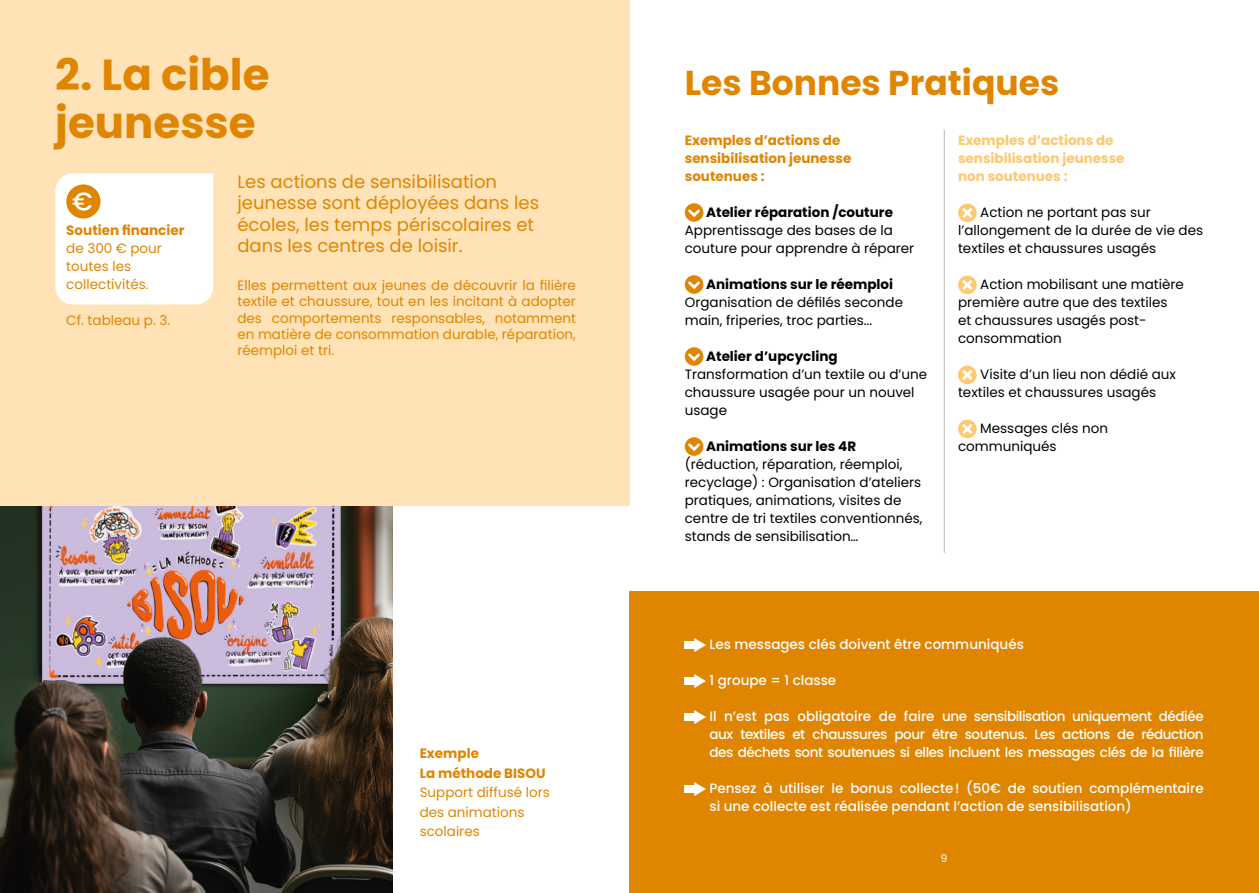
<style>
.page{position:relative;width:1259px;height:893px;background:#fff}
.page>*{position:absolute;margin:0;border:0;box-sizing:border-box;transform-origin:0 0}
.t1{font:700 43.5px/48px "Poppins";color:#e08500}
.t2{font:700 34.5px "Poppins";color:#e08500}
.t3{font:18px/21.6px "Poppins";color:#e08500}
.t4{font:13.5px/18px "Poppins";color:#000}
.t5{font:500 13.5px/18px "Poppins";color:#fff;text-align:justify}
.t6{font:13.5px/16.2px "Poppins";color:#e08500}
.t7{font:700 13.5px/18px "Poppins";color:#e08500}
.t8{font:700 13.5px "Poppins";color:#000}
.t9{font:700 13.5px/18px "Poppins";color:#ffc76e}
.t10{font:10.5px "Poppins";color:#fff}
</style>
<div class="page">
<img style="left:0;top:505px;width:392px;height:388px">
<div style="left:0;top:0;width:629px;height:505px;background:#ffe3b7"></div>
<div style="left:629px;top:591px;width:630px;height:302px;background:#e08500"></div>
<svg style="left:685px;top:203px;width:18px;height:19px"></svg>
<svg style="left:685px;top:207px;width:17px;height:12px"></svg>
<svg style="left:685px;top:275px;width:18px;height:19px"></svg>
<svg style="left:685px;top:279px;width:17px;height:12px"></svg>
<svg style="left:685px;top:347px;width:18px;height:19px"></svg>
<svg style="left:685px;top:351px;width:17px;height:12px"></svg>
<svg style="left:685px;top:437px;width:18px;height:19px"></svg>
<svg style="left:685px;top:441px;width:17px;height:12px"></svg>
<svg style="left:958px;top:204px;width:18px;height:18px"></svg>
<svg style="left:959px;top:205px;width:16px;height:16px"></svg>
<svg style="left:958px;top:276px;width:18px;height:18px"></svg>
<svg style="left:959px;top:277px;width:16px;height:16px"></svg>
<svg style="left:958px;top:366px;width:18px;height:18px"></svg>
<svg style="left:959px;top:367px;width:16px;height:16px"></svg>
<svg style="left:958px;top:420px;width:18px;height:18px"></svg>
<svg style="left:959px;top:421px;width:16px;height:16px"></svg>
<div style="left:685px;top:641px;width:12px;height:8px;background:#fff"></div>
<svg style="left:694px;top:638px;width:12px;height:14px"></svg>
<div style="left:685px;top:677px;width:12px;height:8px;background:#fff"></div>
<svg style="left:694px;top:674px;width:12px;height:14px"></svg>
<div style="left:685px;top:713px;width:12px;height:8px;background:#fff"></div>
<svg style="left:694px;top:710px;width:12px;height:14px"></svg>
<div style="left:685px;top:785px;width:12px;height:8px;background:#fff"></div>
<svg style="left:694px;top:782px;width:12px;height:14px"></svg>
<hr style="left:944px;top:130px;width:1px;height:423px;background:#b8b4b4">
<div style="left:55px;top:173px;width:158px;height:131px;background:#fff"></div>
<h1 class="t1" style="left:55px;top:51px;width:216px">2. La cible jeunesse</h1>
<p class="t7" style="left:66px;top:222px;width:120px">Soutien financier</p>
<p class="t6" style="left:66px;top:240px;width:97px;line-height:18px">de 300 € pour toutes les collectivités.</p>
<p class="t6" style="left:66px;top:313px;width:105px">Cf. tableau p. 3.</p>
<h3 class="t3" style="left:237px;top:171px;width:303px">Les actions de sensibilisation jeunesse sont déployées dans les écoles, les temps périscolaires et dans les centres de loisir.</h3>
<p class="t6" style="left:237px;top:277px;width:340px;text-align:justify">Elles permettent aux jeunes de découvrir la filière textile et chaussure, tout en les incitant à adopter des comportements responsables, notamment en matière de consommation durable, réparation, réemploi et tri.</p>
<p class="t7" style="left:420px;top:744px;width:127px;line-height:19.5px">Exemple<br>La méthode BISOU</p>
<p class="t6" style="left:420px;top:783px;width:132px;line-height:19.5px">Support diffusé lors des animations scolaires</p>
<h2 class="t2" style="left:685px;top:63px;width:376px">Les Bonnes Pratiques</h2>
<p class="t7" style="left:685px;top:132px;width:168px">Exemples d’actions de sensibilisation jeunesse soutenues :</p>
<p class="t8" style="left:706px;top:205px;width:188px">Atelier réparation /couture</p>
<p class="t4" style="left:685px;top:222px;width:231px">Apprentissage des bases de la couture pour apprendre à réparer</p>
<p class="t8" style="left:706px;top:277px;width:188px">Animations sur le réemploi</p>
<p class="t4" style="left:685px;top:294px;width:220px">Organisation de défilés seconde main, friperies, troc parties...</p>
<p class="t8" style="left:706px;top:349px;width:133px">Atelier d’upcycling</p>
<p class="t4" style="left:685px;top:366px;width:244px">Transformation d’un textile ou d’une chaussure usagée pour un nouvel usage</p>
<p class="t8" style="left:706px;top:439px;width:151px">Animations sur les 4R</p>
<p class="t4" style="left:685px;top:456px;width:239px">(réduction, réparation, réemploi, recyclage) : Organisation d’ateliers pratiques, animations, visites de centre de tri textiles conventionnés, stands de sensibilisation…</p>
<p class="t9" style="left:958px;top:132px;width:168px">Exemples d’actions de sensibilisation jeunesse non soutenues :</p>
<p class="t4" style="left:958px;top:204px;width:247px;text-indent:22px">Action ne portant pas sur l’allongement de la durée de vie des textiles et chaussures usagés</p>
<p class="t4" style="left:958px;top:276px;width:227px;text-indent:22px">Action mobilisant une matière première autre que des textiles et chaussures usagés post&shy;consommation</p>
<p class="t4" style="left:958px;top:366px;width:219px;text-indent:22px">Visite d’un lieu non dédié aux textiles et chaussures usagés</p>
<p class="t4" style="left:958px;top:420px;width:151px;text-indent:22px">Messages clés non communiqués</p>
<p class="t5" style="left:709px;top:636px;width:316px">Les messages clés doivent être communiqués</p>
<p class="t5" style="left:709px;top:672px;width:128px">1 groupe = 1 classe</p>
<p class="t5" style="left:709px;top:708px;width:496px">Il n’est pas obligatoire de faire une sensibilisation uniquement dédiée aux textiles et chaussures pour être soutenus. Les actions de réduction des déchets sont soutenues si elles incluent les messages clés de la filière</p>
<p class="t5" style="left:709px;top:780px;width:496px">Pensez à utiliser le bonus collecte! (50€ de soutien complémentaire si une collecte est réalisée pendant l’action de sensibilisation)</p>
<p class="t10" style="left:941px;top:853px;width:8px">9</p>
</div>
